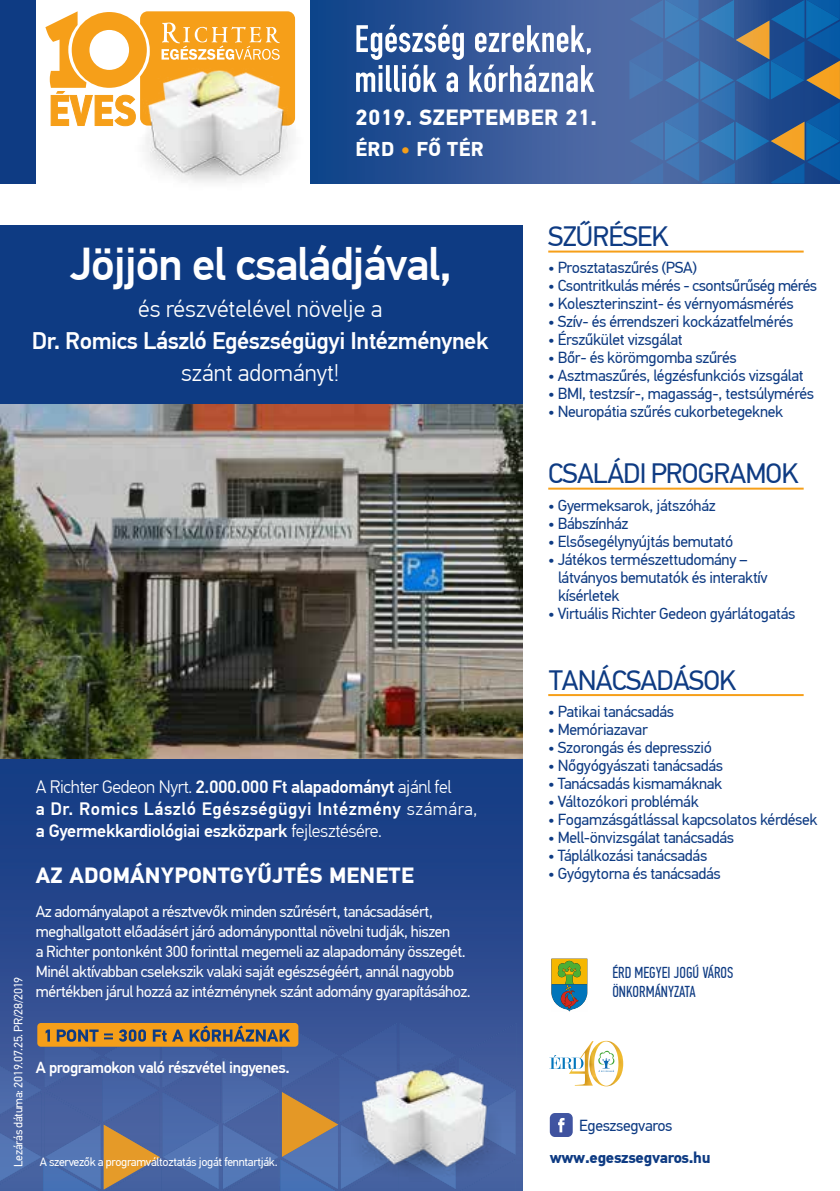
<style>
.page{position:relative;width:840px;height:1191px;background:#fff}
.page>*{position:absolute;margin:0;border:0;box-sizing:border-box;transform-origin:0 0}
.t1{font:500 46px "PF Din Text Pro";letter-spacing:-.025em;color:#fff}
.t2{font:28px "PF Din Text Pro";letter-spacing:-.03em;color:#0e3b83}
.t3{font:500 24px "PF Din Text Pro";letter-spacing:-.02em;color:#fff}
.t4{font:300 24px "PF Din Text Pro";color:#fff}
.t5{font:700 22px "PF Din Text Pro";letter-spacing:.01em;color:#fff}
.t6{font:700 20px "PF Din Text Pro";letter-spacing:.02em;color:#fff}
.t7{font:500 18px/22px "PF Din Text Pro";letter-spacing:.03em;color:#fff}
.t8{font:16px/18px "PF Din Text Pro";letter-spacing:-.02em;color:#0e3b83}
.t9{font:16px/20px "PF Din Text Pro";letter-spacing:-.03em;color:#fff}
.t10{font:500 16px "PF Din Text Pro";letter-spacing:-.03em;color:#fff}
.t11{font:700 16px "PF Din Text Pro";letter-spacing:-.02em;color:#0e3b83}
.t12{font:15.8px/19px "PF Din Text Comp Pro";color:#0e3b83}
.t13{font:12px "PF Din Text Pro";letter-spacing:-.025em;color:#fff}
.s1{color:#f69f19}
.s2{font-weight:300}
</style>
<div class="page">
<img style="left:0;top:758px;width:522px;height:433px">
<hr style="left:548px;top:250px;width:255px;height:2px;background:#f69f19">
<hr style="left:548px;top:487px;width:255px;height:2px;background:#f69f19">
<hr style="left:548px;top:694px;width:255px;height:2px;background:#f69f19">
<img style="left:516px;top:1039px;width:7px;height:142px">
<div style="left:0;top:225px;width:522px;height:184px;background:#0e3b83"></div>
<svg style="left:0;top:1023px;width:516px;height:168px;background:#67769c"></svg>
<svg style="left:549px;top:1113px;width:23px;height:24px"></svg>
<svg style="left:551px;top:958px;width:36px;height:53px;background:#829661"></svg>
<img style="left:569px;top:1045px;width:20px;height:40px">
<img style="left:589px;top:1040px;width:34px;height:46px">
<svg style="left:549px;top:1055px;width:34px;height:14px"></svg>
<svg style="left:598px;top:1050px;width:16px;height:22px"></svg>
<div style="left:0;top:0;width:839px;height:183px;background:#0e3b83"></div>
<svg style="left:309px;top:0;width:530px;height:183px"></svg>
<img style="left:0;top:404px;width:522px;height:354px">
<svg style="left:475px;top:25px;width:115px;height:30px;background:#8498c0"></svg>
<svg style="left:356px;top:25px;width:107px;height:67px"></svg>
<svg style="left:469px;top:65px;width:125px;height:27px;background:#91a3c7"></svg>
<div style="left:36px;top:0;width:273px;height:190px;background:#fff"></div>
<svg style="left:45px;top:11px;width:250px;height:115px"></svg>
<img style="left:96px;top:38px;width:244px;height:146px">
<h3 class="t5" style="left:355px;top:104px;width:243px">2019. SZEPTEMBER 21.</h3>
<p class="t6" style="left:355px;top:137px;width:130px">ÉRD <span class="s1">•</span> FŐ TÉR</p>
<h1 class="t1" style="left:70px;top:236px;width:383px">Jöjjön el családjával,</h1>
<h3 class="t4" style="left:138px;top:295px;width:246px">és részvételével növelje a</h3>
<h3 class="t3" style="left:32px;top:326px;width:458px">Dr. Romics László Egészségügyi Intézménynek</h3>
<h3 class="t4" style="left:181px;top:359px;width:160px">szánt adományt!</h3>
<p class="t13" style="left:11px;top:1166px;width:192px;rotate:-90deg">Lezárás dátuma: 2019.07.25. PR/28/2019</p>
<p class="t7" style="left:36px;top:776px;width:442px"><span class="s2">A Richter Gedeon Nyrt.</span> 2.000.000 Ft alapadományt <span class="s2">ajánl fel<br></span>a Dr. Romics László Egészségügyi Intézmény <span class="s2">számára, </span>a Gyermekkardiológiai eszközpark <span class="s2">fejlesztésére.</span></p>
<h3 class="t5" style="left:36px;top:862px;width:379px">AZ ADOMÁNYPONTGYŰJTÉS MENETE</h3>
<p class="t9" style="left:36px;top:902px;width:436px">Az adományalapot a résztvevők minden szűrésért, tanácsadásért, meghallgatott előadásért járó adományponttal növelni tudják, hiszen<br>a Richter pontonként 300 forinttal megemeli az alapadomány összegét.<br>Minél aktívabban cselekszik valaki saját egészségéért, annál nagyobb mértékben járul hozzá az intézménynek szánt adomány gyarapításához.</p>
<p class="t10" style="left:36px;top:1057px;width:255px">A programokon való részvétel ingyenes.</p>
<p class="t13" style="left:40px;top:1154px;width:239px">A szervezők a programváltoztatás jogát fenntartják.</p>
<h2 class="t2" style="left:548px;top:220px;width:122px">SZŰRÉSEK</h2>
<p class="t8" style="left:548px;top:259px;width:150px">• Prosztataszűrés (PSA)</p>
<p class="t8" style="left:548px;top:277px;width:270px">• Csontritkulás mérés - csontsűrűség mérés</p>
<p class="t8" style="left:548px;top:295px;width:247px">• Koleszterinszint- és vérnyomásmérés</p>
<p class="t8" style="left:548px;top:313px;width:246px">• Szív- és érrendszeri kockázatfelmérés</p>
<p class="t8" style="left:548px;top:331px;width:136px">• Érszűkület vizsgálat</p>
<p class="t8" style="left:548px;top:349px;width:190px">• Bőr- és körömgomba szűrés</p>
<p class="t8" style="left:548px;top:367px;width:257px">• Asztmaszűrés, légzésfunkciós vizsgálat</p>
<p class="t8" style="left:548px;top:385px;width:267px">• BMI, testzsír-, magasság-, testsúlymérés</p>
<p class="t8" style="left:548px;top:403px;width:236px">• Neuropátia szűrés cukorbetegeknek</p>
<h2 class="t2" style="left:548px;top:457px;width:252px">CSALÁDI PROGRAMOK</h2>
<p class="t8" style="left:548px;top:497px;width:169px">• Gyermeksarok, játszóház</p>
<p class="t8" style="left:548px;top:515px;width:82px">• Bábszínház</p>
<p class="t8" style="left:548px;top:533px;width:186px">• Elsősegélynyújtás bemutató</p>
<p class="t8" style="left:557px;top:551px;width:211px;text-indent:-10px">• Játékos természettudomány – látványos bemutatók és interaktív kísérletek</p>
<p class="t8" style="left:548px;top:605px;width:248px">• Virtuális Richter Gedeon gyárlátogatás</p>
<h2 class="t2" style="left:549px;top:663px;width:189px">TANÁCSADÁSOK</h2>
<p class="t8" style="left:548px;top:703px;width:127px">• Patikai tanácsadás</p>
<p class="t8" style="left:548px;top:721px;width:101px">• Memóriazavar</p>
<p class="t8" style="left:548px;top:739px;width:165px">• Szorongás és depresszió</p>
<p class="t8" style="left:548px;top:757px;width:176px">• Nőgyógyászati tanácsadás</p>
<p class="t8" style="left:548px;top:775px;width:175px">• Tanácsadás kismamáknak</p>
<p class="t8" style="left:548px;top:793px;width:152px">• Változókori problémák</p>
<p class="t8" style="left:548px;top:811px;width:270px">• Fogamzásgátlással kapcsolatos kérdések</p>
<p class="t8" style="left:548px;top:829px;width:187px">• Mell-önvizsgálat tanácsadás</p>
<p class="t8" style="left:548px;top:847px;width:160px">• Táplálkozási tanácsadás</p>
<p class="t8" style="left:548px;top:865px;width:174px">• Gyógytorna és tanácsadás</p>
<p class="t12" style="left:612px;top:963px;width:122px">ÉRD MEGYEI JOGÚ VÁROS<br>ÖNKORMÁNYZATA</p>
<p class="t8" style="left:579px;top:1116px;width:95px">Egeszsegvaros</p>
<p class="t11" style="left:549px;top:1147px;width:162px">www.egeszsegvaros.hu</p>
</div>
